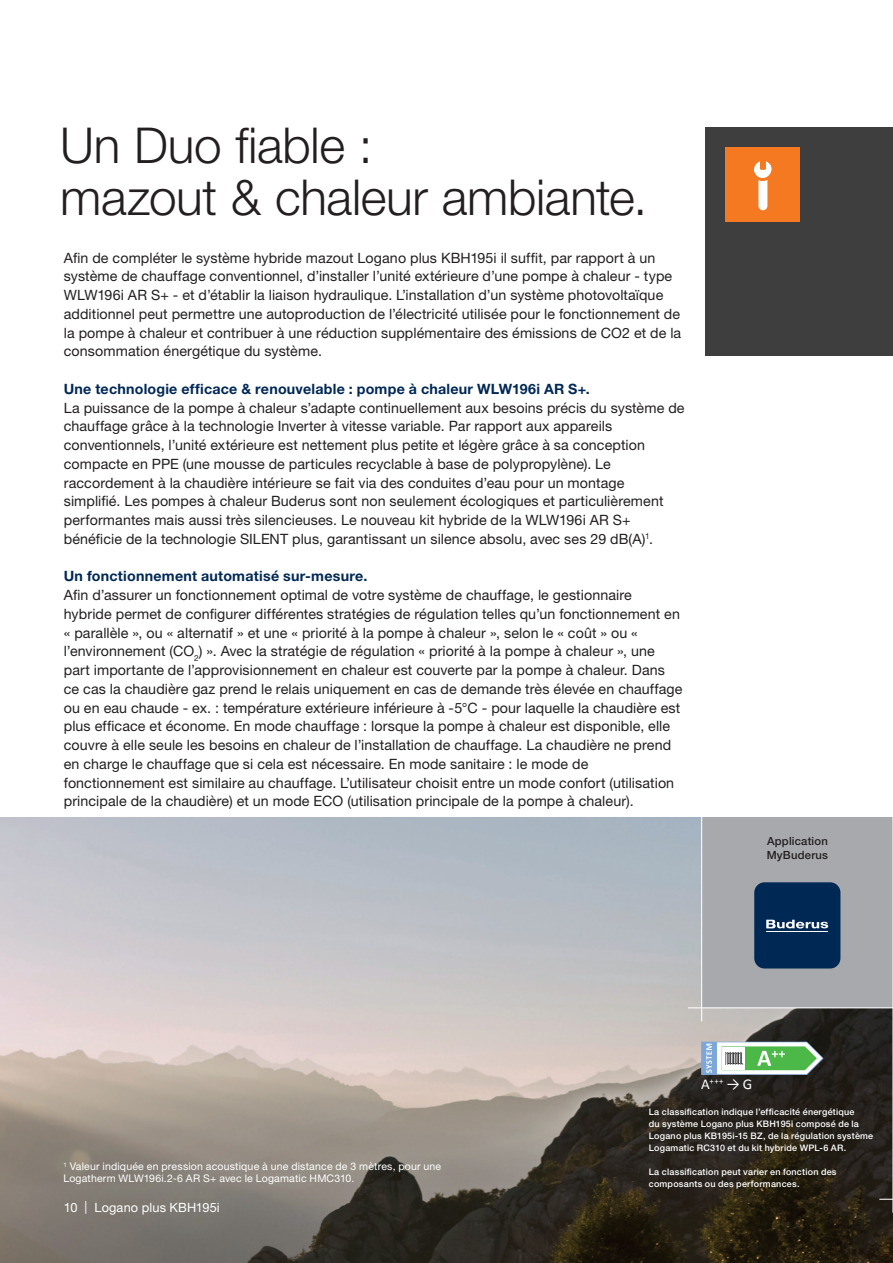
<style>
.page{position:relative;width:893px;height:1263px;background:#fff}
.page>*{position:absolute;margin:0;border:0;box-sizing:border-box;transform-origin:0 0}
.Headline_HelveticaNe{font:300 49.5px "Helvetica Neue LT Pro";letter-spacing:-.005em;color:#231f20}
.t1{font:15px "Calibri";color:#fff}
.Copytext_HelveticaNe{font:14.25px/18.8px "Helvetica Neue LT Pro";letter-spacing:.005em;color:#231f20}
.Subheadline_Helvetic{font:700 14.25px "Helvetica Neue LT Pro";letter-spacing:.015em;color:#002855}
.Pagination_Helvetica{font:12.75px "Helvetica Neue LT Pro";letter-spacing:.01em;color:#fff}
.Small_system_product{font:500 11.25px "Helvetica Neue LT Pro";letter-spacing:.02em;color:#231f20}
.Sender_Buderus_Helve{font:10.5px/12px "Helvetica Neue LT Pro";letter-spacing:.02em;color:#fff}
.Footnote_HelveticaNe{font:500 9px/12px "Helvetica Neue LT Pro";letter-spacing:.025em;color:#fff}
</style>
<div class="page">
<img style="left:0;top:817px;width:893px;height:446px">
<div style="left:702px;top:816px;width:191px;height:192px;background:#a8a9ad"></div>
<hr style="left:892px;top:611px;width:1px;height:602px;background:#fff">
<hr style="left:701px;top:803px;width:1px;height:218px;background:#fff">
<hr style="left:0;top:816px;width:893px;height:1px;background:#fff">
<hr style="left:688px;top:1007px;width:205px;height:1px;background:#fff">
<svg style="left:879px;top:1199px;width:14px;height:1px"></svg>
<div style="left:706px;top:128px;width:187px;height:228px;background:#3e3e3f"></div>
<div style="left:754px;top:882px;width:86px;height:86px;background:#002855;border-radius:10px"></div>
<svg style="left:766px;top:920px;width:62px;height:9px"></svg>
<hr style="left:766px;top:931px;width:62px;height:1px;background:#fff">
<svg style="left:701px;top:1042px;width:123px;height:33px"></svg>
<div style="left:726px;top:147px;width:74px;height:75px;background:#f47921"></div>
<svg style="left:755px;top:161px;width:16px;height:49px"></svg>
<div style="left:751px;top:156px;width:24px;height:25px;border:3px solid #f47921;border-radius:50%"></div>
<p class="Headline_HelveticaNe" style="left:60px;top:115px;width:314px">Un Duo fiable :</p>
<p class="Headline_HelveticaNe" style="left:60px;top:168px;width:589px">mazout &amp; chaleur ambiante.</p>
<p class="Copytext_HelveticaNe" style="left:64px;top:248px;width:619px">Afin de compléter le système hybride mazout Logano plus KBH195i il suffit, par rapport à un système de chauffage conventionnel, d’installer l’unité extérieure d’une pompe à chaleur - type WLW196i AR S+ - et d’établir la liaison hydraulique. L’installation d’un système photovoltaïque additionnel peut permettre une autoproduction de l’électricité utilisée pour le fonctionnement de la pompe à chaleur et contribuer à une réduction supplémentaire des émissions de CO2 et de la consommation énergétique du système.</p>
<p class="Subheadline_Helvetic" style="left:64px;top:380px;width:528px">Une technologie efficace &amp; renouvelable : pompe à chaleur WLW196i AR S+.</p>
<p class="Copytext_HelveticaNe" style="left:64px;top:398px;width:622px">La puissance de la pompe à chaleur s’adapte continuellement aux besoins précis du système de chauffage grâce à la technologie Inverter à vitesse variable. Par rapport aux appareils</p>
<p class="Copytext_HelveticaNe" style="left:64px;top:435px;width:583px">conventionnels, l’unité extérieure est nettement plus petite et légère grâce à sa conception</p>
<p class="Copytext_HelveticaNe" style="left:64px;top:454px;width:549px">compacte en PPE (une mousse de particules recyclable à base de polypropylène). Le</p>
<p class="Copytext_HelveticaNe" style="left:64px;top:473px;width:562px">raccordement à la chaudière intérieure se fait via des conduites d’eau pour un montage</p>
<p class="Copytext_HelveticaNe" style="left:64px;top:491px;width:601px">simplifié. Les pompes à chaleur Buderus sont non seulement écologiques et particulièrement performantes mais aussi très silencieuses. Le nouveau kit hybride de la WLW196i AR S+</p>
<p class="Copytext_HelveticaNe" style="left:64px;top:529px;width:591px">bénéficie de la technologie SILENT plus, garantissant un silence absolu, avec ses 29 dB(A)<sup>1</sup>.</p>
<p class="Subheadline_Helvetic" style="left:64px;top:567px;width:305px">Un fonctionnement automatisé sur-mesure.</p>
<p class="Copytext_HelveticaNe" style="left:64px;top:585px;width:569px">Afin d’assurer un fonctionnement optimal de votre système de chauffage, le gestionnaire</p>
<p class="Copytext_HelveticaNe" style="left:64px;top:604px;width:618px">hybride permet de configurer différentes stratégies de régulation telles qu’un fonctionnement en « parallèle », ou « alternatif » et une « priorité à la pompe à chaleur », selon le « coût » ou «</p>
<p class="Copytext_HelveticaNe" style="left:64px;top:641px;width:620px">l’environnement (CO<sub>2</sub>) ». Avec la stratégie de régulation « priorité à la pompe à chaleur », une part importante de l’approvisionnement en chaleur est couverte par la pompe à chaleur. Dans ce cas la chaudière gaz prend le relais uniquement en cas de demande très élevée en chauffage ou en eau chaude - ex. : température extérieure inférieure à -5°C - pour laquelle la chaudière est plus efficace et économe. En mode chauffage : lorsque la pompe à chaleur est disponible, elle couvre à elle seule les besoins en chaleur de l’installation de chauffage. La chaudière ne prend en charge le chauffage que si cela est nécessaire. En mode sanitaire : le mode de</p>
<p class="Copytext_HelveticaNe" style="left:64px;top:773px;width:612px">fonctionnement est similaire au chauffage. L’utilisateur choisit entre un mode confort (utilisation principale de la chaudière) et un mode ECO (utilisation principale de la pompe à chaleur).</p>
<p class="Small_system_product" style="left:767px;top:834px;width:62px">Application</p>
<p class="Small_system_product" style="left:767px;top:848px;width:63px">MyBuderus</p>
<p class="t1" style="left:701px;top:1074px;width:53px">A<sup>+++</sup> → G</p>
<p class="Sender_Buderus_Helve" style="left:63px;top:1160px;width:379px"><sup>1</sup> Valeur indiquée en pression acoustique à une distance de 3 mètres, pour une<br>Logatherm WLW196i.2-6 AR S+ avec le Logamatic HMC310.</p>
<p class="Pagination_Helvetica" style="left:64px;top:1199px;width:157px">10 | Logano plus KBH195i</p>
<p class="Footnote_HelveticaNe" style="left:649px;top:1105px;width:226px">La classification indique l’efficacité énergétique<br>du système Logano plus KBH195i composé de la Logano plus KB195i-15 BZ, de la régulation système Logamatic RC310 et du kit hybride WPL-6 AR.</p>
<p class="Footnote_HelveticaNe" style="left:649px;top:1165px;width:189px">La classification peut varier en fonction des</p>
<p class="Footnote_HelveticaNe" style="left:649px;top:1177px;width:152px">composants ou des performances.</p>
</div>
